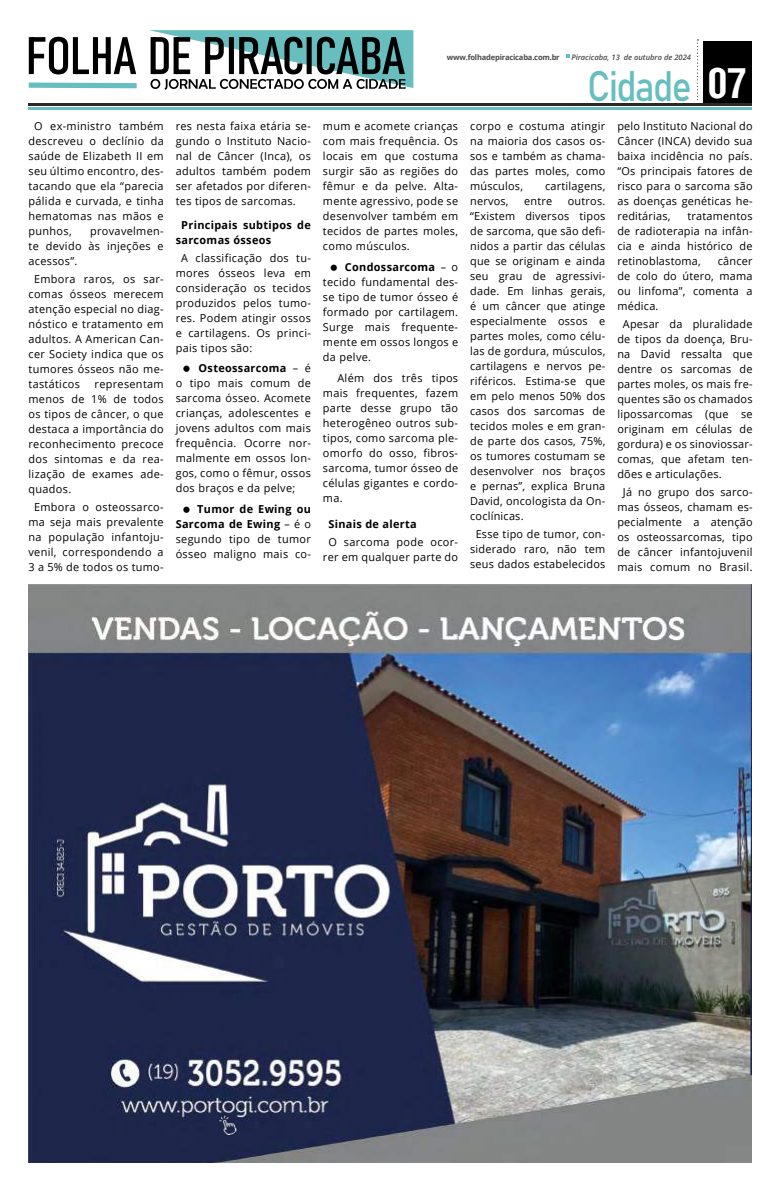
<style>
.page{position:relative;width:780px;height:1191px;background:#fff}
.page>*{position:absolute;margin:0;border:0;box-sizing:border-box;transform-origin:0 0}
.t1{font:42.1px "Bahnschrift";letter-spacing:-.045em;color:#67bec0;scale:.89 1}
.t2{font:11px/15px "Open Sans";letter-spacing:.03em;color:#000;text-align:justify}
.t3{font:700 11px/15px "Open Sans";letter-spacing:.03em;color:#000}
.t4{font:700 7.6px "Open Sans";letter-spacing:-.025em;color:#4a4948}
.t5{font:italic 600 7.6px "Open Sans";color:#4a4948}
.s1{font-weight:700}
.s2{font-family:"Arena Condensed";font-weight:700;font-size:40.6px;color:#fff}
</style>
<div class="page">
<div style="left:703px;top:41px;width:48px;height:65px;background:#000"></div>
<hr style="left:28px;top:107px;width:723px;height:2px;background:#67bec0">
<hr style="left:28px;top:103px;width:723px;height:3px;background:#2c2824">
<svg style="left:697px;top:39px;width:1px;height:62px"></svg>
<svg style="left:566px;top:54px;width:4px;height:4px"></svg>
<svg style="left:28px;top:30px;width:385px;height:60px"></svg>
<img style="left:28px;top:584px;width:723px;height:578px">
<img style="left:218px;top:1114px;width:18px;height:21px">
<p class="t2" style="left:28px;top:119px;width:137px;text-indent:6px">O ex-ministro também descreveu o declínio da saúde de Elizabeth II em seu último encontro, des&shy;tacando que ela “parecia pálida e curvada, e tinha hematomas nas mãos e punhos,</p>
<p class="t2" style="left:28px;top:224px;width:137px;text-indent:62px">provavelmen&shy;te devido às injeções e acessos”.</p>
<p class="t2" style="left:28px;top:271px;width:137px;text-indent:6px">Embora raros, os sar&shy;comas ósseos merecem atenção especial no diag&shy;nóstico e tratamento em adultos. A American Can&shy;cer Society indica que os tumores ósseos não me&shy;tastáticos</p>
<p class="t2" style="left:28px;top:376px;width:137px;text-indent:66px">representam menos de 1% de todos os tipos de câncer, o que destaca a importância do reconhecimento precoce dos sintomas e da rea&shy;lização de exames ade&shy;quados.</p>
<p class="t2" style="left:28px;top:499px;width:137px;text-align:center">Embora o osteossarco&shy;ma seja mais prevalente na população infantoju&shy;venil, correspondendo a<br>3 a 5% de todos os tumo-</p>
<p class="t2" style="left:176px;top:119px;width:137px">res nesta faixa etária se&shy;gundo o Instituto Nacio&shy;nal de Câncer (Inca), os adultos também podem ser afetados por diferen&shy;tes tipos de sarcomas.</p>
<p class="t3" style="left:176px;top:217px;width:137px;text-indent:6px">Principais subtipos de sarcomas ósseos</p>
<p class="t2" style="left:176px;top:250px;width:137px;text-indent:6px">A classificação dos tu&shy;mores ósseos leva em consideração os tecidos produzidos pelos tumo&shy;res. Podem atingir ossos e cartilagens. Os princi&shy;pais tipos são:</p>
<p class="t2" style="left:176px;top:360px;width:137px;text-indent:23px"><span class="s1">Osteossarcoma</span> – é o tipo mais comum de sarcoma ósseo. Acomete crianças, adolescentes e jovens adultos com mais frequência. Ocorre nor&shy;malmente em ossos lon&shy;gos, como o fêmur, ossos dos braços e da pelve;</p>
<p class="t2" style="left:176px;top:501px;width:137px;text-indent:22px"><span class="s1">Tumor de Ewing ou Sarcoma de Ewing</span> – é o segundo tipo de tumor ósseo maligno mais co-</p>
<p class="t4" style="left:447px;top:52px;width:114px">www.folhadepiracicaba.com.br</p>
<p class="t5" style="left:571px;top:52px;width:121px">Piracicaba, 13 de outubro de 2024</p>
<p class="t2" style="left:323px;top:119px;width:137px">mum e acomete crianças com mais frequência. Os locais em que costuma surgir são as regiões do fêmur e da pelve. Alta&shy;mente agressivo, pode se desenvolver também em tecidos de partes moles, como músculos.</p>
<p class="t2" style="left:323px;top:259px;width:137px;text-indent:22px"><span class="s1">Condossarcoma</span> – o tecido fundamental des&shy;se tipo de tumor ósseo é formado por cartilagem.<br>Surge mais frequente&shy;mente em ossos longos e da pelve.</p>
<p class="t2" style="left:323px;top:370px;width:137px;text-indent:14px">Além dos três tipos mais frequentes, fazem parte desse grupo tão heterogêneo outros sub&shy;tipos, como sarcoma ple&shy;omorfo do osso, fibros&shy;sarcoma, tumor ósseo de células gigantes e cordo&shy;ma.</p>
<p class="t3" style="left:328px;top:516px;width:90px">Sinais de alerta</p>
<p class="t2" style="left:323px;top:534px;width:137px;text-align:center">O sarcoma pode ocor&shy;rer em qualquer parte do</p>
<h1 class="t1" style="left:587px;top:55px;width:181px">Cidade <span class="s2">07</span></h1>
<p class="t2" style="left:470px;top:119px;width:137px">corpo e costuma atingir na maioria dos casos os&shy;sos e também as chama&shy;das partes moles, como músculos,</p>
<p class="t2" style="left:545px;top:179px;width:62px">cartilagens,</p>
<p class="t2" style="left:470px;top:194px;width:137px;text-indent:98px">outros. “Existem diversos tipos de sarcoma, que são defi&shy;nidos a partir das células que se originam e ainda seu grau de agressivi&shy;dade. Em linhas gerais, é um câncer que atinge especialmente ossos e partes moles, como célu&shy;las de gordura, músculos, cartilagens e nervos pe&shy;riféricos. Estima-se que em pelo menos 50% dos casos dos sarcomas de tecidos moles e em gran&shy;de parte dos casos, 75%, os tumores costumam se desenvolver nos braços e pernas”, explica Bruna David, oncologista da On&shy;coclínicas.</p>
<p class="t2" style="left:470px;top:526px;width:137px;text-align:center">Esse tipo de tumor, con&shy;siderado raro, não tem seus dados estabelecidos</p>
<p class="t2" style="left:470px;top:194px;width:40px">nervos,</p>
<p class="t2" style="left:524px;top:194px;width:30px">entre</p>
<p class="t2" style="left:617px;top:119px;width:137px">pelo Instituto Nacional do Câncer (INCA) devido sua baixa incidência no país. “Os principais fatores de risco para o sarcoma são as doenças genéticas he&shy;reditárias,</p>
<p class="t2" style="left:617px;top:209px;width:137px;text-indent:70px">tratamentos de radioterapia na infân&shy;cia e ainda histórico de retinoblastoma,</p>
<p class="t2" style="left:617px;top:254px;width:137px;text-indent:100px">câncer de colo do útero, mama ou linfoma”, comenta a médica.</p>
<p class="t2" style="left:617px;top:316px;width:137px;text-indent:6px">Apesar da pluralidade de tipos da doença, Bru&shy;na David ressalta que dentre os sarcomas de partes moles, os mais fre&shy;quentes são os chamados lipossarcomas (que se originam em células de gordura) e os sinoviossar&shy;comas, que afetam ten&shy;dões e articulações.</p>
<p class="t2" style="left:617px;top:484px;width:137px;text-align:center">Já no grupo dos sarco&shy;mas ósseos, chamam es&shy;pecialmente a atenção os osteossarcomas, tipo de câncer infantojuvenil mais comum no Brasil.</p>
</div>
